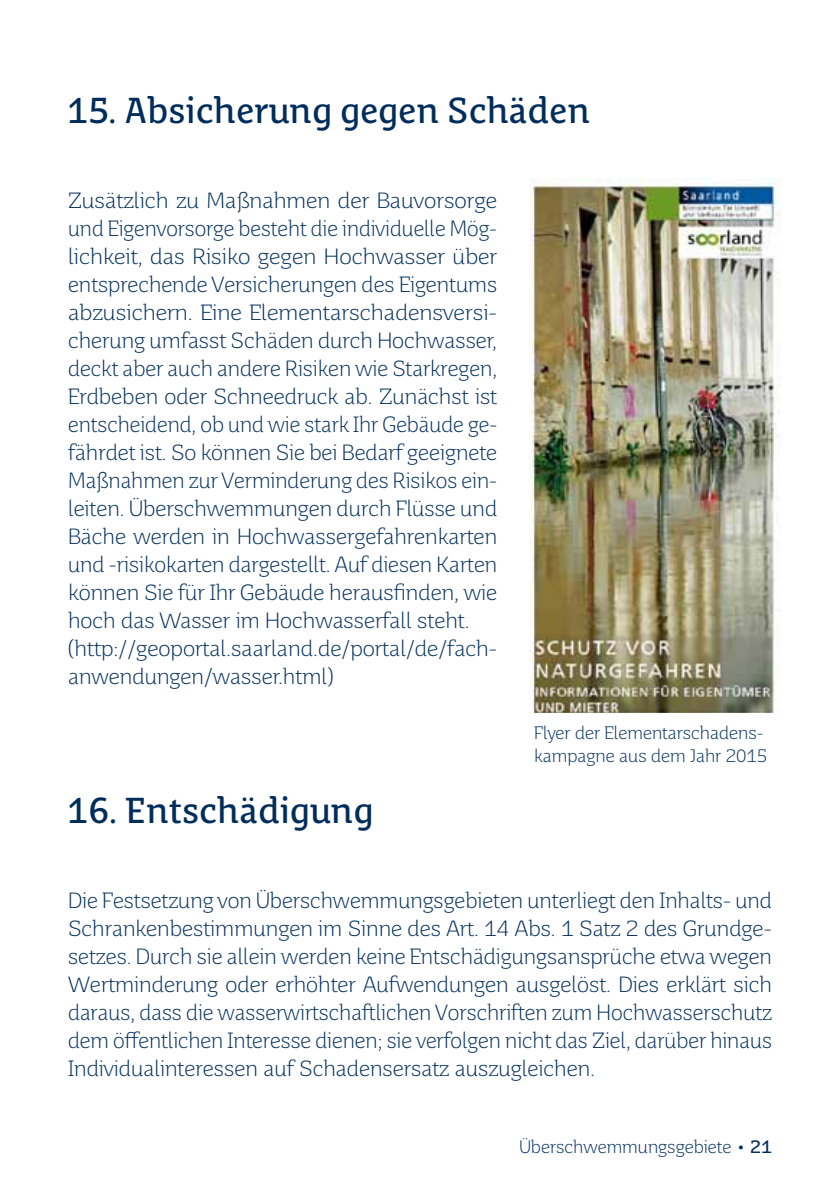
<style>
.page{position:relative;width:840px;height:1191px;background:#fff}
.page>*{position:absolute;margin:0;border:0;box-sizing:border-box;transform-origin:0 0}
.t1{font:36px "Saar Pro Headline";color:#002d5b}
.t2{font:300 22px/28px "Saar Pro";color:#002d5b}
.t3{font:300 18px/23px "Saar Pro";color:#002d5b}
.s1{font-weight:400}
</style>
<div class="page">
<img style="left:529px;top:178px;width:251px;height:534px">
<h1 class="t1" style="left:68px;top:89px;width:523px">15. Absicherung gegen Schäden</h1>
<p class="t2" style="left:68px;top:186px;width:430px">Zusätzlich zu Maßnahmen der Bauvorsorge und Eigenvorsorge besteht die individuelle Mög&shy;lichkeit, das Risiko gegen Hochwasser über entsprechende Versicherungen des Eigentums abzusichern. Eine Elementarschadensversi&shy;cherung umfasst Schäden durch Hochwasser, deckt aber auch andere Risiken wie Starkregen, Erdbeben oder Schneedruck ab. Zunächst ist entscheidend, ob und wie stark Ihr Gebäude ge&shy;fährdet ist. So können Sie bei Bedarf geeignete Maßnahmen zur Verminderung des Risikos ein&shy;leiten. Überschwemmungen durch Flüsse und Bäche werden in Hochwassergefahrenkarten und -risikokarten dargestellt. Auf diesen Karten können Sie für Ihr Gebäude herausfinden, wie hoch das Wasser im Hochwasserfall steht. (http://geoportal.saarland.de/portal/de/fach&shy;anwendungen/wasser.html)</p>
<h1 class="t1" style="left:68px;top:789px;width:306px">16. Entschädigung</h1>
<p class="t3" style="left:534px;top:721px;width:234px">Flyer der Elementarschadens&shy;kampagne aus dem Jahr 2015</p>
<p class="t2" style="left:68px;top:886px;width:705px;text-align:justify">Die Festsetzung von Überschwemmungsgebieten unterliegt den Inhalts- und Schrankenbestimmungen im Sinne des Art. 14 Abs. 1 Satz 2 des Grundge&shy;setzes. Durch sie allein werden keine Entschädigungsansprüche etwa wegen Wertminderung oder erhöhter Aufwendungen ausgelöst. Dies erklärt sich daraus, dass die wasserwirtschaftlichen Vorschriften zum Hochwasserschutz dem öffentlichen Interesse dienen; sie verfolgen nicht das Ziel, darüber hinaus Individualinteressen auf Schadensersatz auszugleichen.</p>
<p class="t3" style="left:519px;top:1134px;width:254px">Überschwemmungsgebiete <span class="s1">• 21</span></p>
</div>
